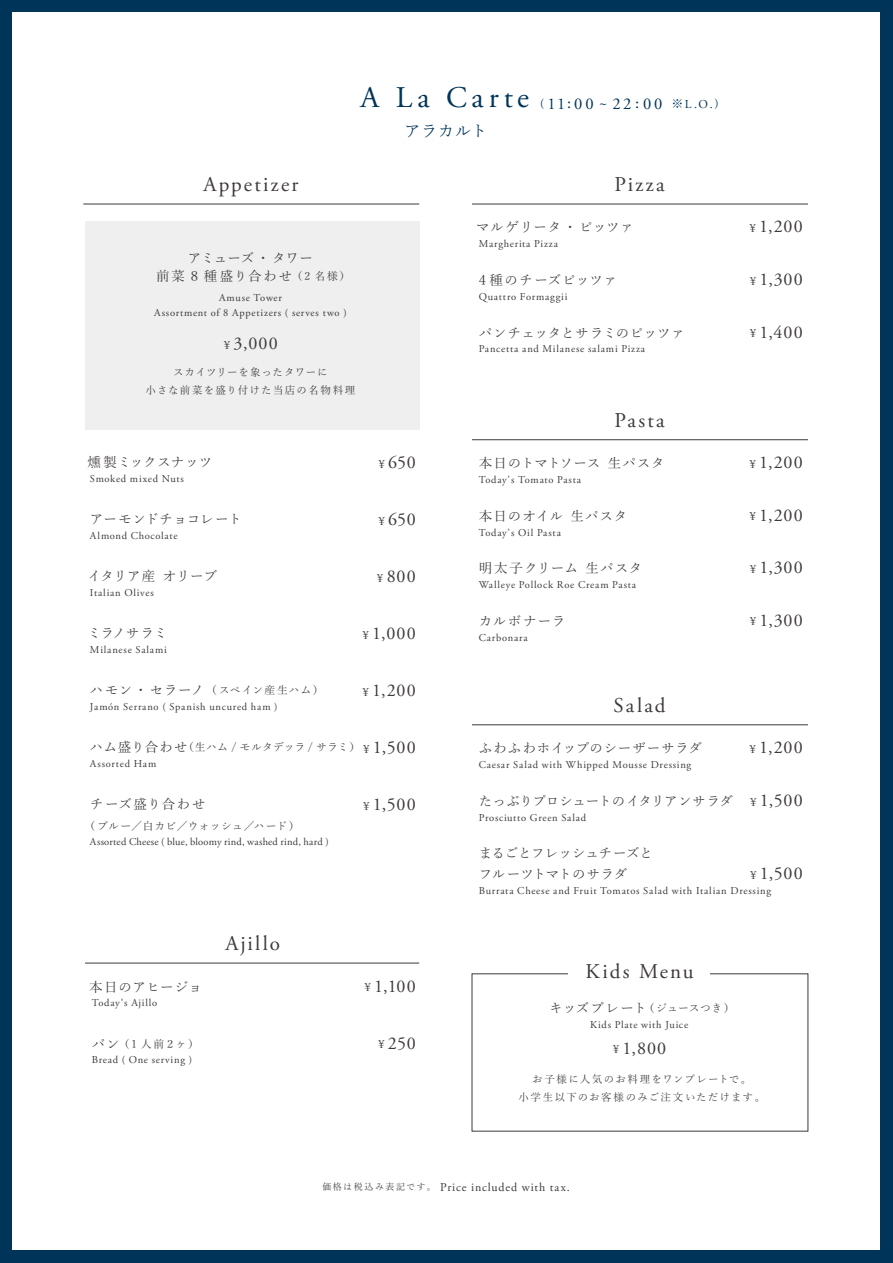
<style>
.page{position:relative;width:893px;height:1263px;background:#003559}
.page>*{position:absolute;margin:0;border:0;box-sizing:border-box;transform-origin:0 0}
.t1{font:30px "Adobe Garamond Pro";letter-spacing:.165em;color:#003559}
.t2{font:21px "Adobe Garamond Pro";letter-spacing:.1em;color:#3e3a39}
.t3{font:18px "Adobe Garamond Pro";letter-spacing:.055em;color:#3e3a39}
.t4{font:16.5px "Adobe Garamond Pro";letter-spacing:.16em;color:#003559}
.t5{font:16.5px "Yu Min Pr 6 N";letter-spacing:.02em;color:#003559}
.t6{font:13.5px/18px "Yu Min Pr 6 N";letter-spacing:.025em;color:#3e3a39;text-align:center}
.t7{font:13.5px "Yu Min Pr 6 N";letter-spacing:.05em;color:#3e3a39}
.t8{font:13.5px/21px "Yu Min Pr 6 N";letter-spacing:-.005em;color:#3e3a39}
.t9{font:13.5px "Yu Min Pr 6 N";letter-spacing:.08em;color:#3e3a39}
.t10{font:13.5px "Yu Min Pr 6 N";letter-spacing:-.01em;color:#3e3a39}
.t11{font:13.5px "Yu Min Pr 6 N";letter-spacing:.045em;color:#3e3a39}
.t12{font:13.5px "Yu Min Pr 6 N";letter-spacing:.115em;color:#3e3a39}
.t13{font:12px "Adobe Garamond Pro";letter-spacing:.08em;color:#3e3a39}
.t14{font:10.8px "Yu Min Pr 6 N";letter-spacing:.035em;color:#3e3a39}
.t15{font:10.8px "Yu Min Pr 6 N";letter-spacing:.095em;color:#3e3a39}
.t16{font:10.5px/15px "Adobe Garamond Pro";letter-spacing:.07em;color:#3e3a39;text-align:center}
.t17{font:10.5px/18px "Yu Min Pr 6 N";letter-spacing:.105em;color:#3e3a39;text-align:center}
.t18{font:10.5px "Adobe Garamond Pro";letter-spacing:.02em;color:#3e3a39}
.s1{font-size:12px}
.s2{font-family:"Koz Go Pr 6 N";font-size:12px}
.s3{font-size:10.8px}
.s4{font-size:12.6px}
.s5{font-size:13.5px}
.s6{font-family:"Yu Min Pr 6 N";font-size:9px}
</style>
<div class="page">
<div style="left:13px;top:13px;width:867px;height:1237px;background:#fff"></div>
<hr style="left:85px;top:963px;width:334px;height:1px;background:#3e3a39">
<hr style="left:83px;top:204px;width:336px;height:1px;background:#3e3a39">
<hr style="left:472px;top:204px;width:336px;height:1px;background:#3e3a39">
<hr style="left:472px;top:439px;width:336px;height:1px;background:#3e3a39">
<div style="left:85px;top:221px;width:334px;height:208px;background:#efefef"></div>
<hr style="left:472px;top:724px;width:336px;height:1px;background:#3e3a39">
<h1 class="t1" style="left:361px;top:80px;width:170px">A La Carte</h1>
<h3 class="t5" style="left:404px;top:115px;width:85px">アラカルト</h3>
<h3 class="t4" style="left:540px;top:94px;width:55px"><span class="s1">(</span> 11:00</h3>
<h3 class="t4" style="left:612px;top:94px;width:108px">22:00 <span class="s2">※</span><span class="s1">L.O.)</span></h3>
<h2 class="t2" style="left:203px;top:172px;width:96px">Appetizer</h2>
<p class="t6" style="left:156px;top:248px;width:196px">アミューズ・タワー<br>前菜 8 種盛り合わせ<span class="s3">（2 名様）</span></p>
<p class="t16" style="left:154px;top:291px;width:194px">Amuse Tower<br>Assortment of 8 Appetizers ( serves two )</p>
<h3 class="t3" style="left:224px;top:332px;width:56px"><span class="s4">¥</span> 3,000</h3>
<h2 class="t2" style="left:615px;top:172px;width:51px">Pizza</h2>
<p class="t6" style="left:476px;top:217px;width:159px">マルゲリータ・ピッツァ</p>
<p class="t16" style="left:479px;top:237px;width:81px">Margherita Pizza</p>
<p class="t7" style="left:479px;top:268px;width:140px">4 種のチーズピッツァ</p>
<p class="t16" style="left:479px;top:289px;width:90px">Quattro Formaggii</p>
<p class="t6" style="left:479px;top:322px;width:207px">パンチェッタとサラミのピッツァ</p>
<p class="t16" style="left:479px;top:342px;width:168px">Pancetta and Milanese salami Pizza</p>
<p class="t17" style="left:146px;top:362px;width:211px">スカイツリーを象ったタワーに<br>小さな前菜を盛り付けた当店の名物料理</p>
<p class="t6" style="left:88px;top:451px;width:126px">燻製ミックスナッツ</p>
<p class="t16" style="left:90px;top:471px;width:95px">Smoked mixed Nuts</p>
<p class="t6" style="left:90px;top:508px;width:153px">アーモンドチョコレート</p>
<p class="t16" style="left:90px;top:528px;width:89px">Almond Chocolate</p>
<p class="t6" style="left:88px;top:565px;width:131px">イタリア産オリーブ</p>
<p class="t16" style="left:90px;top:585px;width:65px">Italian Olives</p>
<h3 class="t3" style="left:378px;top:451px;width:39px"><span class="s4">¥</span> 650</h3>
<h3 class="t3" style="left:378px;top:508px;width:39px"><span class="s4">¥</span> 650</h3>
<h3 class="t3" style="left:377px;top:565px;width:40px"><span class="s4">¥</span> 800</h3>
<p class="t6" style="left:88px;top:622px;width:81px">ミラノサラミ</p>
<p class="t16" style="left:90px;top:642px;width:78px">Milanese Salami</p>
<h3 class="t3" style="left:362px;top:622px;width:55px"><span class="s4">¥</span> 1,000</h3>
<p class="t15" style="left:90px;top:680px;width:235px"><span class="s5">ハモン・セラーノ</span>（スペイン産生ハム）</p>
<p class="t16" style="left:90px;top:699px;width:189px">Jamón Serrano ( Spanish uncured ham )</p>
<h3 class="t3" style="left:362px;top:679px;width:55px"><span class="s4">¥</span> 1,200</h3>
<p class="t14" style="left:90px;top:737px;width:272px"><span class="s5">ハム盛り合わせ</span>（生ハム / モルタデッラ / サラミ）</p>
<p class="t16" style="left:90px;top:756px;width:68px">Assorted Ham</p>
<h3 class="t3" style="left:363px;top:736px;width:54px"><span class="s4">¥</span> 1,500</h3>
<p class="t12" style="left:90px;top:791px;width:117px">チーズ盛り合わせ</p>
<p class="t14" style="left:85px;top:816px;width:217px">（ブルー／白カビ／ウォッシュ／ハード）</p>
<p class="t18" style="left:90px;top:835px;width:240px">Assorted Cheese ( blue, bloomy rind, washed rind, hard )</p>
<h3 class="t3" style="left:363px;top:793px;width:54px"><span class="s4">¥</span> 1,500</h3>
<h2 class="t2" style="left:614px;top:407px;width:52px">Pasta</h2>
<p class="t6" style="left:479px;top:453px;width:187px">本日のトマトソース生パスタ</p>
<p class="t16" style="left:479px;top:473px;width:104px">Today’s Tomato Pasta</p>
<p class="t9" style="left:479px;top:503px;width:150px">本日のオイル生パスタ</p>
<p class="t16" style="left:479px;top:525px;width:84px">Today’s Oil Pasta</p>
<p class="t9" style="left:479px;top:556px;width:165px">明太子クリーム生パスタ</p>
<p class="t16" style="left:479px;top:578px;width:159px">Walleye Pollock Roe Cream Pasta</p>
<p class="t6" style="left:479px;top:610px;width:88px">カルボナーラ</p>
<p class="t16" style="left:479px;top:630px;width:51px">Carbonara</p>
<h2 class="t2" style="left:614px;top:693px;width:54px">Salad</h2>
<p class="t7" style="left:479px;top:736px;width:225px">ふわふわホイップのシーザーサラダ</p>
<p class="t16" style="left:479px;top:758px;width:214px">Caesar Salad with Whipped Mousse Dressing</p>
<p class="t10" style="left:479px;top:788px;width:256px">たっぷりプロシュートのイタリアンサラダ</p>
<p class="t16" style="left:479px;top:810px;width:109px">Prosciutto Green Salad</p>
<p class="t8" style="left:479px;top:841px;width:176px">まるごとフレッシュチーズとフルーツトマトのサラダ</p>
<h3 class="t3" style="left:749px;top:216px;width:55px"><span class="s4">¥</span> 1,200</h3>
<h3 class="t3" style="left:750px;top:268px;width:55px"><span class="s4">¥</span> 1,300</h3>
<h3 class="t3" style="left:750px;top:321px;width:54px"><span class="s4">¥</span> 1,400</h3>
<h3 class="t3" style="left:749px;top:452px;width:55px"><span class="s4">¥</span> 1,200</h3>
<h3 class="t3" style="left:749px;top:504px;width:55px"><span class="s4">¥</span> 1,200</h3>
<h3 class="t3" style="left:750px;top:557px;width:55px"><span class="s4">¥</span> 1,300</h3>
<h3 class="t3" style="left:750px;top:609px;width:55px"><span class="s4">¥</span> 1,300</h3>
<h3 class="t3" style="left:749px;top:737px;width:55px"><span class="s4">¥</span> 1,200</h3>
<h3 class="t3" style="left:750px;top:789px;width:54px"><span class="s4">¥</span> 1,500</h3>
<h3 class="t3" style="left:750px;top:863px;width:54px"><span class="s4">¥</span> 1,500</h3>
<p class="t16" style="left:479px;top:884px;width:294px">Burrata Cheese and Fruit Tomatos Salad with Italian Dressing</p>
<h2 class="t2" style="left:225px;top:931px;width:56px">Ajillo</h2>
<p class="t11" style="left:89px;top:974px;width:114px">本日のアヒージョ</p>
<h3 class="t3" style="left:364px;top:975px;width:53px"><span class="s4">¥</span> 1,100</h3>
<h2 class="t2" style="left:585px;top:959px;width:110px">Kids Menu</h2>
<p class="t16" style="left:92px;top:996px;width:67px">Today’s Ajillo</p>
<p class="t14" style="left:549px;top:998px;width:187px"><span class="s5">キッズプレート</span>（ジュースつき）</p>
<p class="t16" style="left:590px;top:1017px;width:100px">Kids Plate with Juice</p>
<p class="t14" style="left:92px;top:1033px;width:109px"><span class="s5">パン</span>（1 人前２ヶ）</p>
<p class="t16" style="left:92px;top:1053px;width:102px">Bread ( One serving )</p>
<h3 class="t3" style="left:378px;top:1032px;width:39px"><span class="s4">¥</span> 250</h3>
<h3 class="t3" style="left:613px;top:1037px;width:55px"><span class="s4">¥</span> 1,800</h3>
<p class="t17" style="left:518px;top:1069px;width:248px">お子様に人気のお料理をワンプレートで。<br>小学生以下のお客様のみご注文いただけます。</p>
<p class="t13" style="left:322px;top:1180px;width:249px"><span class="s6">価格は税込み表記です。</span> Price included with tax.</p>
</div>
